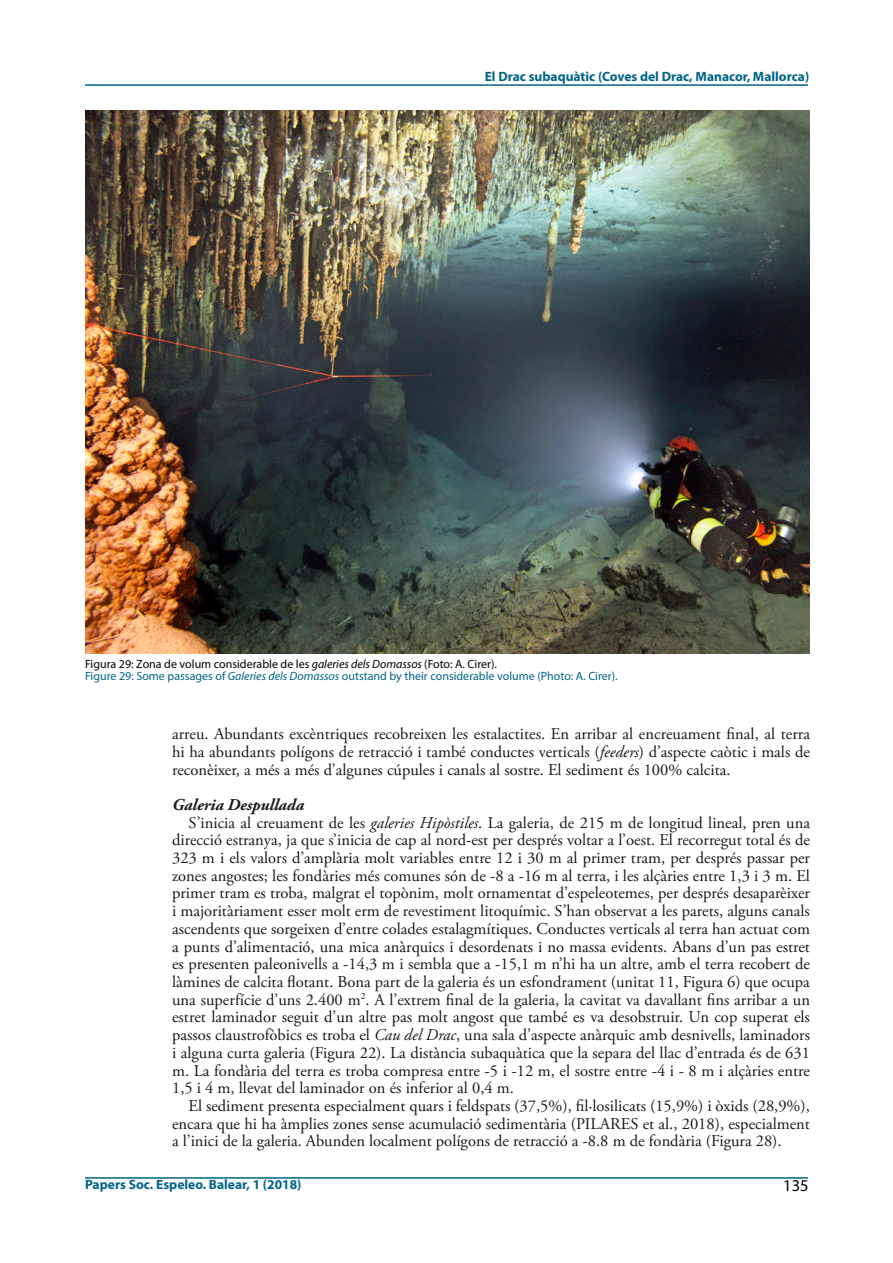
<style>
.page{position:relative;width:893px;height:1263px;background:#fff}
.page>*{position:absolute;margin:0;border:0;box-sizing:border-box;transform-origin:0 0}
.t1{font:16.5px/17.7px "Adobe Garamond Pro";color:#1a171c;text-align:justify}
.t2{font:italic 700 16.5px "Adobe Garamond Pro";color:#1a171c}
.t3{font:16.5px "Myriad Pro";color:#010000}
.t4{font:700 13.5px "Myriad Pro";color:#006487}
.t5{font:12px/12px "Myriad Pro";color:#006487}
.s1{color:#010000}
.s2{font-style:italic;color:#010000}
.s3{font-style:italic}
</style>
<div class="page">
<hr style="left:85px;top:84px;width:723px;height:2px;background:#006487">
<hr style="left:85px;top:1177px;width:723px;height:2px;background:#006487">
<img style="left:85px;top:111px;width:725px;height:542px">
<p class="t4" style="left:485px;top:67px;width:326px">El Drac subaquàtic (Coves del Drac, Manacor, Mallorca)</p>
<p class="t5" style="left:85px;top:658px;width:534px"><span class="s1">Figura 29: Zona de volum considerable de les</span> <span class="s2">galeries dels Domassos</span> <span class="s1">(Foto: A. Cirer).<br></span>Figure 29: Some passages of <span class="s3">Galeries dels Domassos</span> outstand by their considerable volume (Photo: A. Cirer).</p>
<p class="t1" style="left:172px;top:726px;width:639px">arreu. Abundants excèntriques recobreixen les estalactites. En arribar al encreuament final, al terra hi ha abundants polígons de retracció i també conductes verticals (<span class="s3">feeders</span>) d’aspecte caòtic i mals de reconèixer, a més a més d’algunes cúpules i canals al sostre. El sediment és 100% calcita.</p>
<p class="t2" style="left:172px;top:795px;width:133px">Galeria Despullada</p>
<p class="t1" style="left:189px;top:814px;width:623px">S’inicia al creuament de les <span class="s3">galeries Hipòstiles</span>. La galeria, de 215 m de longitud lineal, pren una</p>
<p class="t1" style="left:172px;top:832px;width:639px">direcció estranya, ja que s’inicia de cap al nord-est per després voltar a l’oest. El recorregut total és de</p>
<p class="t1" style="left:172px;top:849px;width:639px">323 m i els valors d’amplària molt variables entre 12 i 30 m al primer tram, per després passar per</p>
<p class="t1" style="left:172px;top:867px;width:639px">zones angostes; les fondàries més comunes són de -8 a -16 m al terra, i les alçàries entre 1,3 i 3 m. El</p>
<p class="t1" style="left:172px;top:885px;width:639px">primer tram es troba, malgrat el topònim, molt ornamentat d’espeleotemes, per després desaparèixer</p>
<p class="t1" style="left:172px;top:903px;width:639px">i majoritàriament esser molt erm de revestiment litoquímic. S’han observat a les parets, alguns canals</p>
<p class="t1" style="left:172px;top:920px;width:639px">ascendents que sorgeixen d’entre colades estalagmítiques. Conductes verticals al terra han actuat com</p>
<p class="t1" style="left:172px;top:938px;width:639px">a punts d’alimentació, una mica anàrquics i desordenats i no massa evidents. Abans d’un pas estret</p>
<p class="t1" style="left:172px;top:956px;width:639px">es presenten paleonivells a -14,3 m i sembla que a -15,1 m n’hi ha un altre, amb el terra recobert de</p>
<p class="t1" style="left:172px;top:973px;width:639px">làmines de calcita flotant. Bona part de la galeria és un esfondrament (unitat 11, Figura 6) que ocupa</p>
<p class="t1" style="left:172px;top:991px;width:639px">una superfície d’uns 2.400 m<sup>2</sup>. A l’extrem final de la galeria, la cavitat va davallant fins arribar a un</p>
<p class="t1" style="left:172px;top:1009px;width:639px">estret laminador seguit d’un altre pas molt angost que també es va desobstruir. Un cop superat els</p>
<p class="t1" style="left:172px;top:1026px;width:639px">passos claustrofòbics es troba el <span class="s3">Cau del Drac</span>, una sala d’aspecte anàrquic amb desnivells, laminadors</p>
<p class="t1" style="left:172px;top:1044px;width:639px">i alguna curta galeria (Figura 22). La distància subaquàtica que la separa del llac d’entrada és de 631</p>
<p class="t1" style="left:172px;top:1062px;width:639px">m. La fondària del terra es troba compresa entre -5 i -12 m, el sostre entre -4 i - 8 m i alçàries entre</p>
<p class="t1" style="left:172px;top:1080px;width:343px">1,5 i 4 m, llevat del laminador on és inferior al 0,4 m.</p>
<p class="t1" style="left:189px;top:1097px;width:623px">El sediment presenta especialment quars i feldspats (37,5%), fil·losilicats (15,9%) i òxids (28,9%),</p>
<p class="t1" style="left:172px;top:1115px;width:639px">encara que hi ha àmplies zones sense acumulació sedimentària (PILARES et al., 2018), especialment</p>
<p class="t1" style="left:172px;top:1133px;width:611px">a l’inici de la galeria. Abunden localment polígons de retracció a -8.8 m de fondària (Figura 28).</p>
<p class="t4" style="left:85px;top:1176px;width:218px">Papers Soc. Espeleo. Balear, 1 (2018)</p>
<p class="t3" style="left:783px;top:1175px;width:27px">135</p>
</div>
